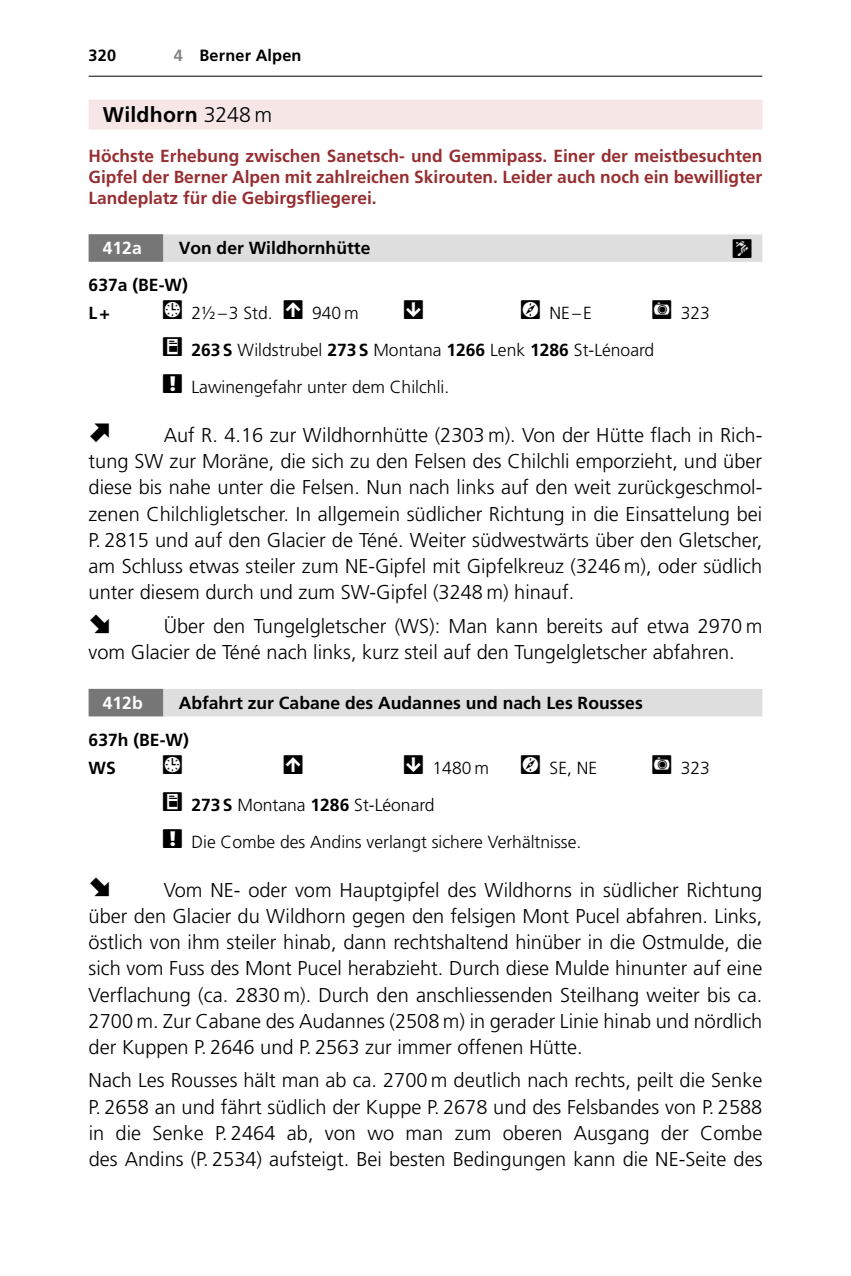
<style>
.page{position:relative;width:851px;height:1276px;background:#fff}
.page>*{position:absolute;margin:0;border:0;box-sizing:border-box;transform-origin:0 0}
.t1{font:700 21.25px "Frutiger LT Std";letter-spacing:.01em;color:#000}
.t2{font:300 20px/26.2px "Frutiger LT Std";color:#000;text-align:justify}
.t3{font:300 17.5px/36.8px "Frutiger LT Std";color:#000}
.t4{font:700 17.5px/21.2px "Frutiger LT Std";color:#962e31;text-align:justify}
.t5{font:700 17.5px/36.8px "Frutiger LT Std";color:#000}
.t6{font:700 17.5px "Frutiger LT Std";color:#fff}
.t7{font:700 16.25px "Frutiger LT Std";letter-spacing:.01em;color:#000}
.s1{color:#838483}
.s2{font-weight:300}
.s3{font-weight:700}
</style>
<div class="page">
<hr style="left:89px;top:76px;width:673px;height:1px;background:#000">
<div style="left:89px;top:100px;width:673px;height:30px;background:#f6e6e6"></div>
<div style="left:89px;top:234px;width:673px;height:28px;background:#dedede"></div>
<div style="left:89px;top:234px;width:74px;height:28px;background:#777"></div>
<div style="left:89px;top:689px;width:673px;height:27px;background:#dedede"></div>
<div style="left:89px;top:689px;width:74px;height:27px;background:#777"></div>
<p class="t7" style="left:89px;top:49px;width:29px">320</p>
<p class="t7" style="left:174px;top:49px;width:129px"><span class="s1">4</span> Berner Alpen</p>
<p class="t1" style="left:103px;top:106px;width:171px">Wildhorn <span class="s2">3248 m</span></p>
<p class="t4" style="left:89px;top:147px;width:675px">Höchste Erhebung zwischen Sanetsch- und Gemmipass. Einer der meistbesuchten Gipfel der Berner Alpen mit zahlreichen Skirouten. Leider auch noch ein bewilligter Landeplatz für die Gebirgsfliegerei.</p>
<p class="t6" style="left:103px;top:241px;width:40px">412a</p>
<p class="t5" style="left:89px;top:231px;width:283px;text-indent:90px">Von der Wildhornhütte<br>637a (BE-W)</p>
<p class="t5" style="left:89px;top:296px;width:23px">L +</p>
<p class="t3" style="left:191px;top:296px;width:83px">2½ – 3 Std.</p>
<p class="t3" style="left:312px;top:296px;width:48px">940 m</p>
<p class="t3" style="left:521px;top:296px;width:72px">● NE – E</p>
<p class="t3" style="left:680px;top:296px;width:31px">323</p>
<p class="t3" style="left:191px;top:333px;width:464px"><span class="s3">263 S</span> Wildstrubel <span class="s3">273 S</span> Montana <span class="s3">1266</span> Lenk <span class="s3">1286</span> St-Lénoard<br>Lawinengefahr unter dem Chilchli.</p>
<p class="t2" style="left:89px;top:423px;width:675px;text-indent:75px">Auf R. 4.16 zur Wildhornhütte (2303 m). Von der Hütte flach in Rich&shy;tung SW zur Moräne, die sich zu den Felsen des Chilchli emporzieht, und über diese bis nahe unter die Felsen. Nun nach links auf den weit zurückgeschmol&shy;zenen Chilchligletscher. In allgemein südlicher Richtung in die Einsattelung bei P. 2815 und auf den Glacier de Téné. Weiter südwestwärts über den Gletscher, am Schluss etwas steiler zum NE-Gipfel mit Gipfelkreuz (3246 m), oder südlich unter diesem durch und zum SW-Gipfel (3248 m) hinauf.</p>
<p class="t2" style="left:89px;top:614px;width:675px;text-indent:75px">Über den Tungelgletscher (WS): Man kann bereits auf etwa 2970 m vom Glacier de Téné nach links, kurz steil auf den Tungelgletscher abfahren.</p>
<p class="t6" style="left:103px;top:695px;width:41px">412b</p>
<p class="t5" style="left:89px;top:685px;width:555px;text-indent:90px">Abfahrt zur Cabane des Audannes und nach Les Rousses<br>637h (BE-W)</p>
<p class="t5" style="left:89px;top:751px;width:29px">WS</p>
<p class="t3" style="left:432px;top:751px;width:166px">1480 m ● SE, NE</p>
<p class="t3" style="left:680px;top:751px;width:31px">323</p>
<p class="t3" style="left:191px;top:787px;width:391px"><span class="s3">273 S</span> Montana <span class="s3">1286</span> St-Léonard<br>Die Combe des Andins verlangt sichere Verhältnisse.</p>
<p class="t2" style="left:89px;top:878px;width:675px;text-indent:75px">Vom NE- oder vom Hauptgipfel des Wildhorns in südlicher Richtung über den Glacier du Wildhorn gegen den felsigen Mont Pucel abfahren. Links, östlich von ihm steiler hinab, dann rechtshaltend hinüber in die Ostmulde, die sich vom Fuss des Mont Pucel herabzieht. Durch diese Mulde hinunter auf eine Verflachung (ca. 2830 m). Durch den anschliessenden Steilhang weiter bis ca.<br>2700 m. Zur Cabane des Audannes (2508 m) in gerader Linie hinab und nördlich der Kuppen P. 2646 und P. 2563 zur immer offenen Hütte.</p>
<p class="t2" style="left:89px;top:1069px;width:675px">Nach Les Rousses hält man ab ca. 2700 m deutlich nach rechts, peilt die Senke P. 2658 an und fährt südlich der Kuppe P. 2678 und des Felsbandes von P. 2588 in die Senke P. 2464 ab, von wo man zum oberen Ausgang der Combe des Andins (P. 2534) aufsteigt. Bei besten Bedingungen kann die NE-Seite des</p>
</div>
